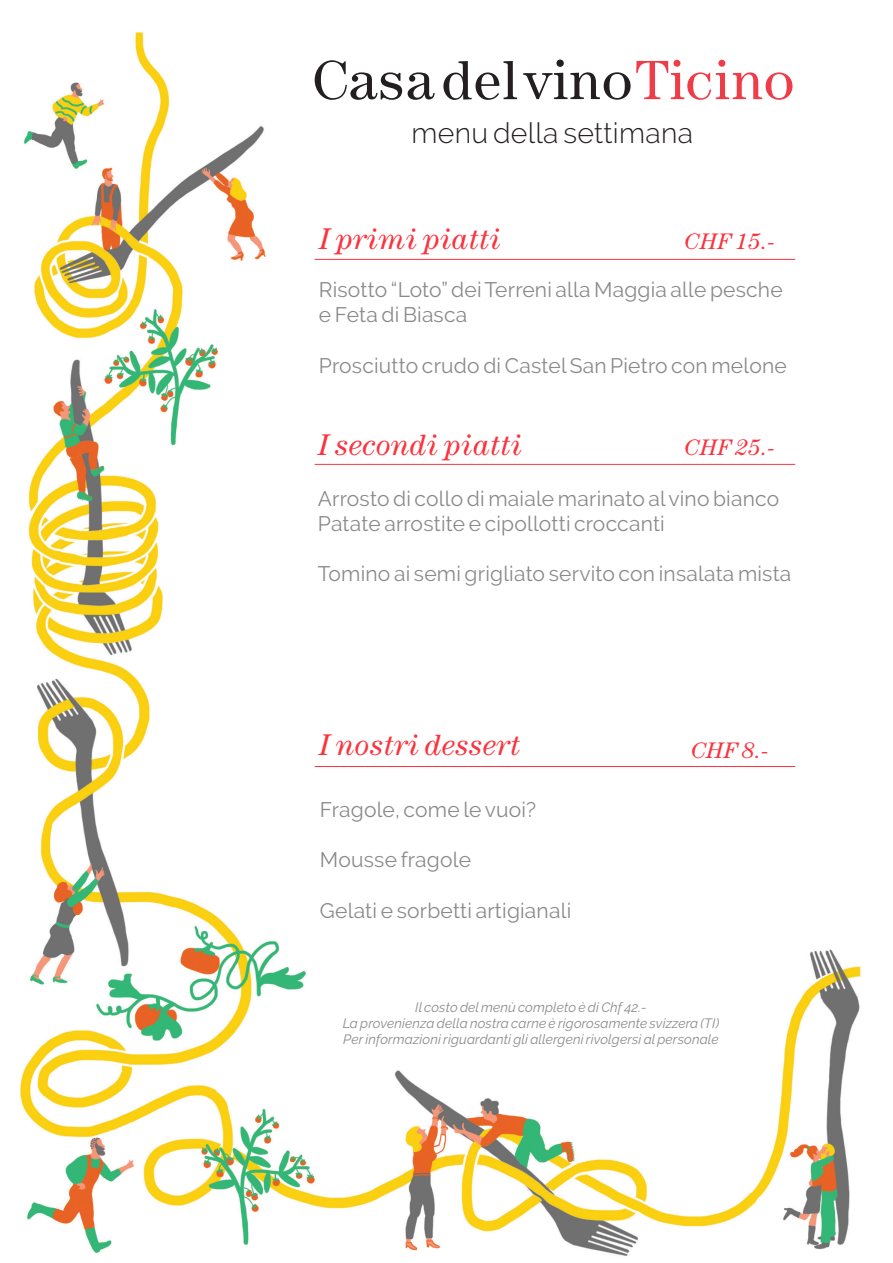
<style>
.page{position:relative;width:893px;height:1263px;background:#fff}
.page>*{position:absolute;margin:0;border:0;box-sizing:border-box;transform-origin:0 0}
.t1{font:italic 30px "Century";letter-spacing:.01em;color:#fb333e}
.t2{font:300 28.5px "Raleway";letter-spacing:.01em;color:#231f20}
.t3{font:italic 22.5px "Century";letter-spacing:.01em;color:#fb333e}
.t4{font:21px/25.2px "Raleway";letter-spacing:.01em;color:#8b8a8a}
.t5{font:italic 13.5px/16.2px "Raleway";letter-spacing:.01em;color:#8b8a8a;text-align:center}
</style>
<div class="page">
<img style="left:20px;top:32px;width:841px;height:1224px">
<hr style="left:315px;top:259px;width:480px;height:1px;background:#fb333e">
<hr style="left:315px;top:464px;width:480px;height:1px;background:#fb333e">
<hr style="left:315px;top:766px;width:480px;height:1px;background:#fb333e">
<div style="left:556px;top:60px;width:8px;height:7px;background:#231f20;border-radius:4px"></div>
<svg style="left:443px;top:61px;width:74px;height:39px"></svg>
<svg style="left:408px;top:72px;width:27px;height:28px"></svg>
<svg style="left:315px;top:60px;width:87px;height:40px"></svg>
<svg style="left:523px;top:61px;width:269px;height:39px"></svg>
<h2 class="t2" style="left:411px;top:116px;width:283px">menu della settimana</h2>
<h1 class="t1" style="left:319px;top:222px;width:184px">I primi piatti</h1>
<p class="t3" style="left:685px;top:229px;width:92px">CHF 15.-</p>
<p class="t4" style="left:319px;top:277px;width:465px">Risotto “Loto” dei Terreni alla Maggia alle pesche e Feta di Biasca</p>
<p class="t4" style="left:319px;top:353px;width:469px">Prosciutto crudo di Castel San Pietro con melone</p>
<h1 class="t1" style="left:318px;top:428px;width:206px">I secondi piatti</h1>
<p class="t3" style="left:685px;top:435px;width:92px">CHF 25.-</p>
<p class="t4" style="left:318px;top:486px;width:463px">Arrosto di collo di maiale marinato al vino bianco<br>Patate arrostite e cipollotti croccanti</p>
<p class="t4" style="left:318px;top:561px;width:475px">Tomino ai semi grigliato servito con insalata mista</p>
<h1 class="t1" style="left:319px;top:728px;width:203px">I nostri dessert</h1>
<p class="t4" style="left:320px;top:797px;width:218px">Fragole, come le vuoi?</p>
<p class="t4" style="left:320px;top:847px;width:153px">Mousse fragole</p>
<p class="t4" style="left:320px;top:898px;width:253px">Gelati e sorbetti artigianali</p>
<p class="t3" style="left:691px;top:737px;width:79px">CHF 8.-</p>
<p class="t5" style="left:343px;top:999px;width:378px">Il costo del menù completo è di Chf 42.-<br>La provenienza della nostra carne è rigorosamente svizzera (TI)<br>Per informazioni riguardanti gli allergeni rivolgersi al personale</p>
</div>
